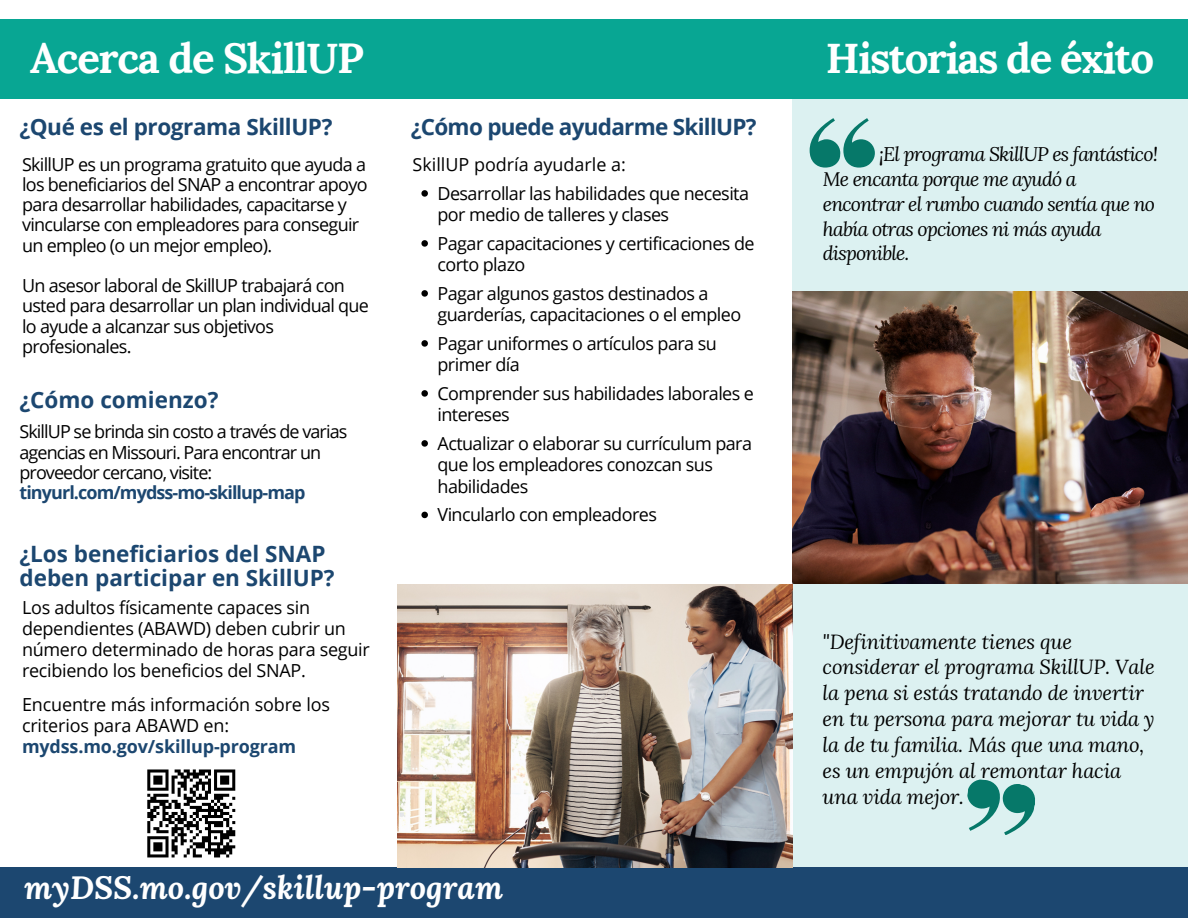
<style>
.page{position:relative;width:1188px;height:918px;background:#fff}
.page>*{position:absolute;margin:0;border:0;box-sizing:border-box;transform-origin:0 0}
.t1{font:700 42px "Lora";letter-spacing:-.04em;color:#fff}
.t2{font:italic 700 31.95px "Lora";color:#fff}
.t3{font:700 22.5px/24.8px "Open Sans";color:#1c4770}
.t4{font:700 22.5px "Open Sans";letter-spacing:-.03em;color:#1c4770}
.t5{font:700 22.5px "Open Sans";letter-spacing:-.02em;color:#1c4770}
.t6{font:italic 20.25px/26px "Lora";letter-spacing:-.01em;color:#000}
.t7{font:italic 19.5px/24.8px "Lora";letter-spacing:-.04em;color:#000}
.t8{font:18px/20.2px "Open Sans";letter-spacing:-.03em;color:#000}
.t9{font:18px/20.2px "Open Sans";letter-spacing:-.05em;color:#000}
.t10{font:18px/21px "Open Sans";letter-spacing:-.01em;color:#000}
.s1{font-weight:700;color:#1c4770}
</style>
<div class="page">
<div style="left:792px;top:545px;width:396px;height:372px;background:#dcf1f1"></div>
<div style="left:792px;top:89px;width:396px;height:241px;background:#dcf1f1"></div>
<div style="left:0;top:867px;width:1188px;height:51px;background:#1c4770"></div>
<div style="left:0;top:19px;width:1188px;height:79px;background:#08a693"></div>
<svg style="left:810px;top:118px;width:65px;height:50px"></svg>
<svg style="left:967px;top:779px;width:68px;height:56px"></svg>
<svg style="left:421px;top:190px;width:7px;height:7px"></svg>
<svg style="left:421px;top:240px;width:7px;height:7px"></svg>
<svg style="left:421px;top:290px;width:7px;height:7px"></svg>
<svg style="left:421px;top:340px;width:7px;height:7px"></svg>
<svg style="left:421px;top:390px;width:7px;height:7px"></svg>
<svg style="left:421px;top:440px;width:7px;height:7px"></svg>
<svg style="left:421px;top:512px;width:7px;height:6px"></svg>
<svg style="left:147px;top:769px;width:89px;height:89px"></svg>
<img style="left:397px;top:584px;width:395px;height:284px">
<img style="left:792px;top:291px;width:396px;height:293px">
<h1 class="t1" style="left:30px;top:31px;width:335px">Acerca de SkillUP</h1>
<h2 class="t5" style="left:20px;top:111px;width:314px">¿Qué es el programa SkillUP?</h2>
<p class="t8" style="left:22px;top:154px;width:347px">SkillUP es un programa gratuito que ayuda a los beneficiarios del SNAP a encontrar apoyo para desarrollar habilidades, capacitarse y vincularse con empleadores para conseguir un empleo (o un mejor empleo).</p>
<p class="t8" style="left:22px;top:275px;width:349px">Un asesor laboral de SkillUP trabajará con usted para desarrollar un plan individual que lo ayude a alcanzar sus objetivos profesionales.</p>
<h2 class="t3" style="left:20px;top:387px;width:200px">¿Cómo comienzo?</h2>
<p class="t9" style="left:20px;top:421px;width:329px">SkillUP se brinda sin costo a través de varias agencias en Missouri. Para encontrar un proveedor cercano, visite: <span class="s1">tinyurl.com/mydss-mo-skillup-map</span></p>
<h2 class="t3" style="left:20px;top:541px;width:317px">¿Los beneficiarios del SNAP deben participar en SkillUP?</h2>
<p class="t8" style="left:22px;top:597px;width:349px;line-height:21px">Los adultos físicamente capaces sin dependientes (ABAWD) deben cubrir un número determinado de horas para seguir recibiendo los beneficios del SNAP.</p>
<p class="t10" style="left:22px;top:694px;width:310px">Encuentre más información sobre los criterios para ABAWD en: <span class="s1">mydss.mo.gov/skillup-program</span></p>
<h2 class="t4" style="left:411px;top:111px;width:347px">¿Cómo puede ayudarme SkillUP?</h2>
<p class="t8" style="left:438px;top:149px;width:313px;line-height:29px;text-indent:-25px">SkillUP podría ayudarle a:<br>Desarrollar las habilidades que necesita</p>
<p class="t8" style="left:438px;top:200px;width:319px;line-height:28.5px">por medio de talleres y clases<br>Pagar capacitaciones y certificaciones de</p>
<p class="t8" style="left:438px;top:250px;width:273px;line-height:28.5px">corto plazo<br>Pagar algunos gastos destinados a</p>
<p class="t8" style="left:438px;top:300px;width:305px;line-height:28.5px">guarderías, capacitaciones o el empleo<br>Pagar uniformes o artículos para su</p>
<p class="t8" style="left:438px;top:350px;width:318px;line-height:28.5px">primer día<br>Comprender sus habilidades laborales e</p>
<p class="t8" style="left:438px;top:400px;width:316px;line-height:28.5px">intereses<br>Actualizar o elaborar su currículum para</p>
<p class="t8" style="left:438px;top:453px;width:277px;line-height:21.5px">que los empleadores conozcan sus habilidades</p>
<p class="t8" style="left:438px;top:504px;width:221px">Vincularlo con empleadores</p>
<h2 class="t2" style="left:24px;top:866px;width:481px">myDSS.mo.gov/skillup-program</h2>
<h1 class="t1" style="left:826px;top:31px;width:330px">Historias de éxito</h1>
<p class="t7" style="left:823px;top:142px;width:337px;text-indent:56px">¡El programa SkillUP es fantástico!<br>Me encanta porque me ayudó a encontrar el rumbo cuando sentía que no había otras opciones ni más ayuda disponible.</p>
<p class="t6" style="left:823px;top:628px;width:334px">"Definitivamente tienes que considerar el programa SkillUP. Vale la pena si estás tratando de invertir en tu persona para mejorar tu vida y la de tu familia. Más que una mano, es un empujón al remontar hacia una vida mejor.</p>
</div>
